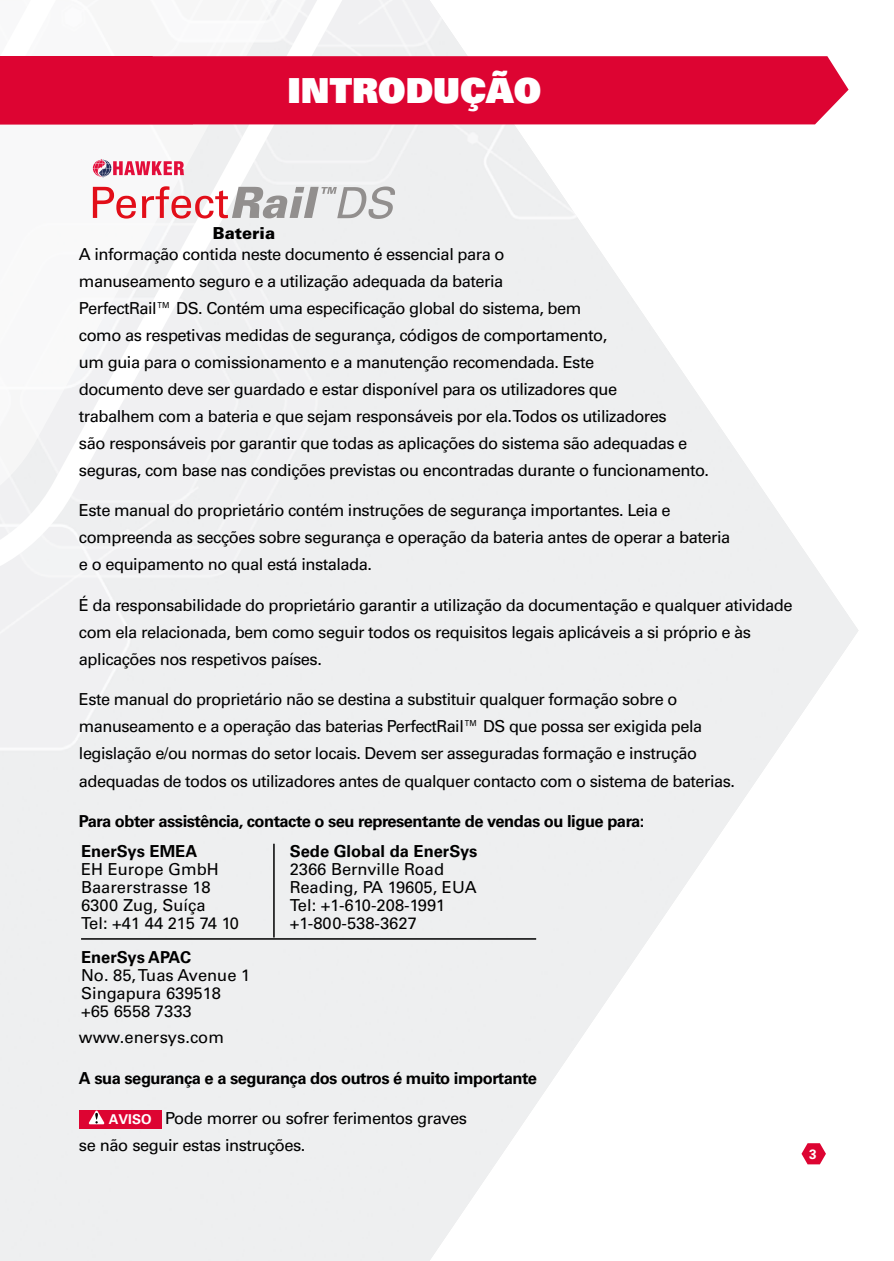
<style>
.page{position:relative;width:894px;height:1261px;background:#fff}
.page>*{position:absolute;margin:0;border:0;box-sizing:border-box;transform-origin:0 0}
.t1{font:34.5px "Univers LT Std X Black";color:#fff}
.t2{font:16.5px/27px "Univers LT Std";letter-spacing:-.03em;color:#000}
.t3{font:16.5px/18px "Univers LT Std";color:#000}
.t4{font:700 16.5px "Univers LT Std";letter-spacing:-.03em;color:#000}
.t5{font:700 16.5px "Univers LT Std";color:#000}
.t6{font:900 16.5px "Univers LT Std";color:#000}
.t7{font:700 13.5px "Univers LT Std";color:#fff}
.s1{font-weight:700;font-size:13.5px;color:#fff}
</style>
<div class="page">
<img style="left:395px;top:89px;width:463px;height:1171px">
<div style="left:395px;top:0;width:105px;height:586px;background:#eeeff0"></div>
<div style="left:395px;top:56px;width:453px;height:68px;background:#dd0432"></div>
<hr style="left:81px;top:938px;width:455px;height:1px;background:#000">
<svg style="left:0;top:0;width:395px;height:1260px"></svg>
<svg style="left:801px;top:1143px;width:24px;height:21px"></svg>
<h1 class="t1" style="left:287px;top:68px;width:255px">INTRODUÇÃO</h1>
<p class="t6" style="left:213px;top:222px;width:64px">Bateria</p>
<p class="t2" style="left:79px;top:240px;width:631px">A informação contida neste documento é essencial para o<br>manuseamento seguro e a utilização adequada da bateria<br>PerfectRail™ DS. Contém uma especificação global do sistema, bem<br>como as respetivas medidas de segurança, códigos de comportamento,<br>um guia para o comissionamento e a manutenção recomendada. Este<br>documento deve ser guardado e estar disponível para os utilizadores que<br>trabalhem com a bateria e que sejam responsáveis por ela. Todos os utilizadores<br>são responsáveis por garantir que todas as aplicações do sistema são adequadas e seguras, com base nas condições previstas ou encontradas durante o funcionamento.</p>
<p class="t2" style="left:79px;top:497px;width:652px">Este manual do proprietário contém instruções de segurança importantes. Leia e compreenda as secções sobre segurança e operação da bateria antes de operar a bateria e o equipamento no qual está instalada.</p>
<p class="t2" style="left:79px;top:591px;width:715px">É da responsabilidade do proprietário garantir a utilização da documentação e qualquer atividade com ela relacionada, bem como seguir todos os requisitos legais aplicáveis a si próprio e às aplicações nos respetivos países.</p>
<p class="t2" style="left:79px;top:686px;width:657px">Este manual do proprietário não se destina a substituir qualquer formação sobre o manuseamento e a operação das baterias PerfectRail™ DS que possa ser exigida pela legislação e/ou normas do setor locais. Devem ser asseguradas formação e instrução adequadas de todos os utilizadores antes de qualquer contacto com o sistema de baterias.</p>
<p class="t4" style="left:79px;top:811px;width:567px">Para obter assistência, contacte o seu representante de vendas ou ligue para:</p>
<p class="t5" style="left:81px;top:841px;width:118px">EnerSys EMEA</p>
<p class="t3" style="left:81px;top:860px;width:159px">EH Europe GmbH<br>Baarerstrasse 18<br>6300 Zug, Suíça<br>Tel: +41 44 215 74 10</p>
<p class="t5" style="left:81px;top:947px;width:112px">EnerSys APAC</p>
<p class="t3" style="left:81px;top:966px;width:171px">No. 85, Tuas Avenue 1<br>Singapura 639518 +65 6558 7333</p>
<p class="t5" style="left:289px;top:841px;width:189px">Sede Global da EnerSys</p>
<p class="t3" style="left:289px;top:860px;width:188px">2366 Bernville Road<br>Reading, PA 19605, EUA<br>Tel: +1-610-208-1991 +1-800-538-3627</p>
<p class="t3" style="left:79px;top:1028px;width:146px">www.enersys.com</p>
<p class="t4" style="left:79px;top:1068px;width:459px">A sua segurança e a segurança dos outros é muito importante</p>
<p class="t2" style="left:79px;top:1104px;width:389px;text-indent:30px"><span class="s1">AVISO</span> Pode morrer ou sofrer ferimentos graves se não seguir estas instruções.</p>
<p class="t7" style="left:808px;top:1145px;width:9px">3</p>
</div>
